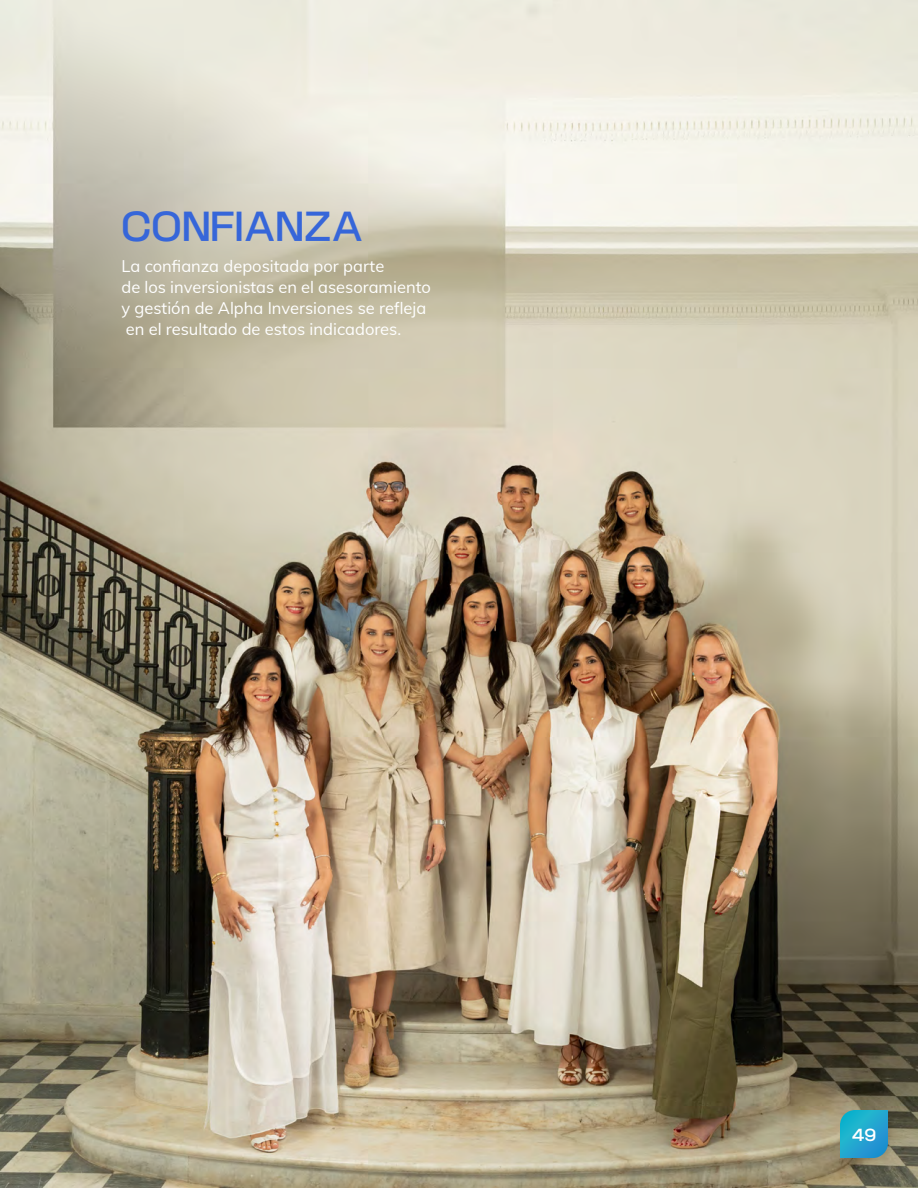
<style>
.page{position:relative;width:918px;height:1188px;background:#fff}
.page>*{position:absolute;margin:0;border:0;box-sizing:border-box;transform-origin:0 0}
.t1{font:600 42px "Clover Grotesk";color:#3666d9}
.t2{font:600 18px "Clover Grotesk";color:#fff}
.t3{font:16.5px/21px "Mulish";color:#fff}
</style>
<div class="page">
<img style="left:0;top:0;width:918px;height:1188px">
<svg style="left:840px;top:1110px;width:48px;height:48px;background:#25a5cc"></svg>
<h1 class="t1" style="left:122px;top:203px;width:243px">CONFIANZA</h1>
<p class="t3" style="left:122px;top:254px;width:311px">La confianza depositada por parte<br>de los inversionistas en el asesoramiento y gestión de Alpha Inversiones se refleja en el resultado de estos indicadores.</p>
<p class="t2" style="left:852px;top:1124px;width:26px">49</p>
</div>
